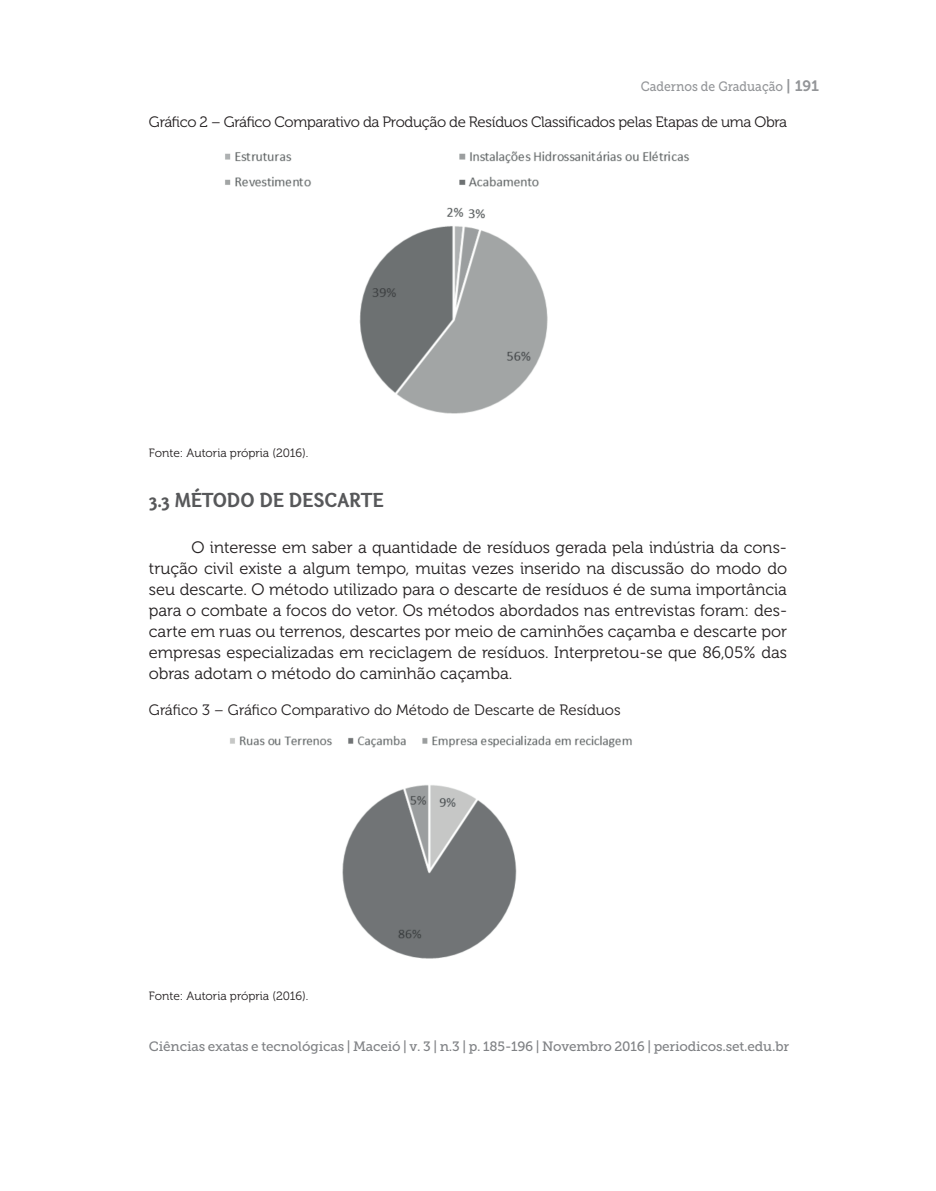
<style>
.page{position:relative;width:936px;height:1191px;background:#fff}
.page>*{position:absolute;margin:0;border:0;box-sizing:border-box;transform-origin:0 0}
.t1{font:21px "Otari Bold Limited";color:#57585a}
.t2{font:16.5px/21px "Museo 300";color:#231f20;text-align:justify}
.t3{font:15px "Museo 300";letter-spacing:-.02em;color:#231f20}
.t4{font:15px "Museo 300";color:#231f20}
.t5{font:13.5px "Museo Slab 500";letter-spacing:-.01em;color:#808285}
.t6{font:13.5px "Museo Slab 500";color:#939598;scale:.9 1}
.t7{font:12px "Museo 300";color:#231f20}
.s1{font-family:"Museo 700";font-size:15px}
</style>
<div class="page">
<img style="left:225px;top:151px;width:465px;height:263px">
<img style="left:230px;top:735px;width:402px;height:224px">
<p class="t6" style="left:640px;top:79px;width:200px">Cadernos de Graduação <span class="s1">| 191</span></p>
<p class="t3" style="left:149px;top:114px;width:639px">Gráfico 2 – Gráfico Comparativo da Produção de Resíduos Classificados pelas Etapas de uma Obra</p>
<p class="t7" style="left:149px;top:446px;width:161px">Fonte: Autoria própria (2016).</p>
<p class="t1" style="left:149px;top:487px;width:236px">3.3 MÉTODO DE DESCARTE</p>
<p class="t2" style="left:149px;top:537px;width:639px;text-indent:43px">O interesse em saber a quantidade de resíduos gerada pela indústria da cons&shy;trução civil existe a algum tempo, muitas vezes inserido na discussão do modo do seu descarte. O método utilizado para o descarte de resíduos é de suma importância para o combate a focos do vetor. Os métodos abordados nas entrevistas foram: des&shy;carte em ruas ou terrenos, descartes por meio de caminhões caçamba e descarte por empresas especializadas em reciclagem de resíduos. Interpretou-se que 86,05% das obras adotam o método do caminhão caçamba.</p>
<p class="t4" style="left:149px;top:702px;width:473px">Gráfico 3 – Gráfico Comparativo do Método de Descarte de Resíduos</p>
<p class="t7" style="left:149px;top:989px;width:161px">Fonte: Autoria própria (2016).</p>
<p class="t5" style="left:149px;top:1039px;width:641px">Ciências exatas e tecnológicas | Maceió | v. 3 | n.3 | p. 185-196 | Novembro 2016 | periodicos.set.edu.br</p>
</div>
